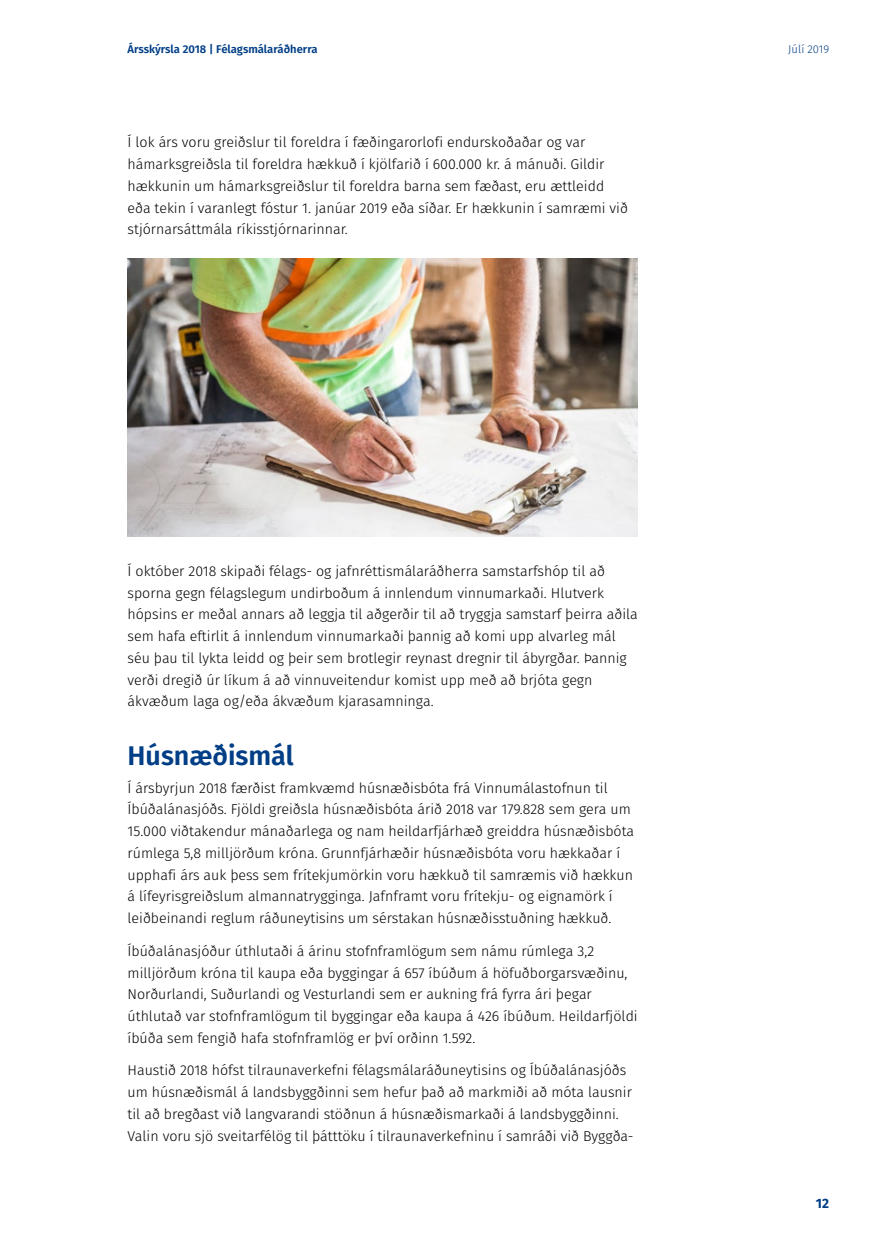
<style>
.page{position:relative;width:893px;height:1251px;background:#fff}
.page>*{position:absolute;margin:0;border:0;box-sizing:border-box;transform-origin:0 0}
.t1{font:600 27px "Fira GO";color:#013e86}
.meginmál{font:300 14.25px/21.8px "Fira GO";color:#000}
.t2{font:700 13.5px "Fira GO";color:#013e86}
.t3{font:600 11.25px "Fira GO";color:#013e86}
.t4{font:300 11.25px "Fira GO";color:#013e86}
</style>
<div class="page">
<img style="left:128px;top:258px;width:510px;height:278px">
<p class="t3" style="left:128px;top:43px;width:192px">Ársskýrsla 2018 | Félagsmálaráðherra</p>
<p class="t4" style="left:788px;top:43px;width:42px">Júlí 2019</p>
<p class="meginmál" style="left:128px;top:131px;width:502px">Í lok árs voru greiðslur til foreldra í fæðingarorlofi endurskoðaðar og var hámarksgreiðsla til foreldra hækkuð í kjölfarið í 600.000 kr. á mánuði. Gildir hækkunin um hámarksgreiðslur til foreldra barna sem fæðast, eru ættleidd eða tekin í varanlegt fóstur 1. janúar 2019 eða síðar. Er hækkunin í samræmi við stjórnarsáttmála ríkisstjórnarinnar.</p>
<p class="meginmál" style="left:128px;top:560px;width:512px">Í október 2018 skipaði félags- og jafnréttismálaráðherra samstarfshóp til að sporna gegn félagslegum undirboðum á innlendum vinnumarkaði. Hlutverk hópsins er meðal annars að leggja til aðgerðir til að tryggja samstarf þeirra aðila sem hafa eftirlit á innlendum vinnumarkaði þannig að komi upp alvarleg mál séu þau til lykta leidd og þeir sem brotlegir reynast dregnir til ábyrgðar. Þannig verði dregið úr líkum á að vinnuveitendur komist upp með að brjóta gegn ákvæðum laga og/eða ákvæðum kjarasamninga.</p>
<h2 class="t1" style="left:128px;top:739px;width:168px">Húsnæðismál</h2>
<p class="meginmál" style="left:128px;top:776px;width:508px">Í ársbyrjun 2018 færðist framkvæmd húsnæðisbóta frá Vinnumálastofnun til Íbúðalánasjóðs. Fjöldi greiðsla húsnæðisbóta árið 2018 var 179.828 sem gera um 15.000 viðtakendur mánaðarlega og nam heildarfjárhæð greiddra húsnæðisbóta rúmlega 5,8 milljörðum króna. Grunnfjárhæðir húsnæðisbóta voru hækkaðar í upphafi árs auk þess sem frítekjumörkin voru hækkuð til samræmis við hækkun á lífeyrisgreiðslum almannatrygginga. Jafnframt voru frítekju- og eignamörk í leiðbeinandi reglum ráðuneytisins um sérstakan húsnæðisstuðning hækkuð.</p>
<p class="meginmál" style="left:128px;top:939px;width:512px">Íbúðalánasjóður úthlutaði á árinu stofnframlögum sem námu rúmlega 3,2 milljörðum króna til kaupa eða byggingar á 657 íbúðum á höfuðborgarsvæðinu, Norðurlandi, Suðurlandi og Vesturlandi sem er aukning frá fyrra ári þegar úthlutað var stofnframlögum til byggingar eða kaupa á 426 íbúðum. Heildarfjöldi íbúða sem fengið hafa stofnframlög er því orðinn 1.592.</p>
<p class="meginmál" style="left:128px;top:1059px;width:508px">Haustið 2018 hófst tilraunaverkefni félagsmálaráðuneytisins og Íbúðalánasjóðs um húsnæðismál á landsbyggðinni sem hefur það að markmiði að móta lausnir til að bregðast við langvarandi stöðnun á húsnæðismarkaði á landsbyggðinni.<br>Valin voru sjö sveitarfélög til þátttöku í tilraunaverkefninu í samráði við Byggða-</p>
<p class="t2" style="left:816px;top:1195px;width:15px">12</p>
</div>
